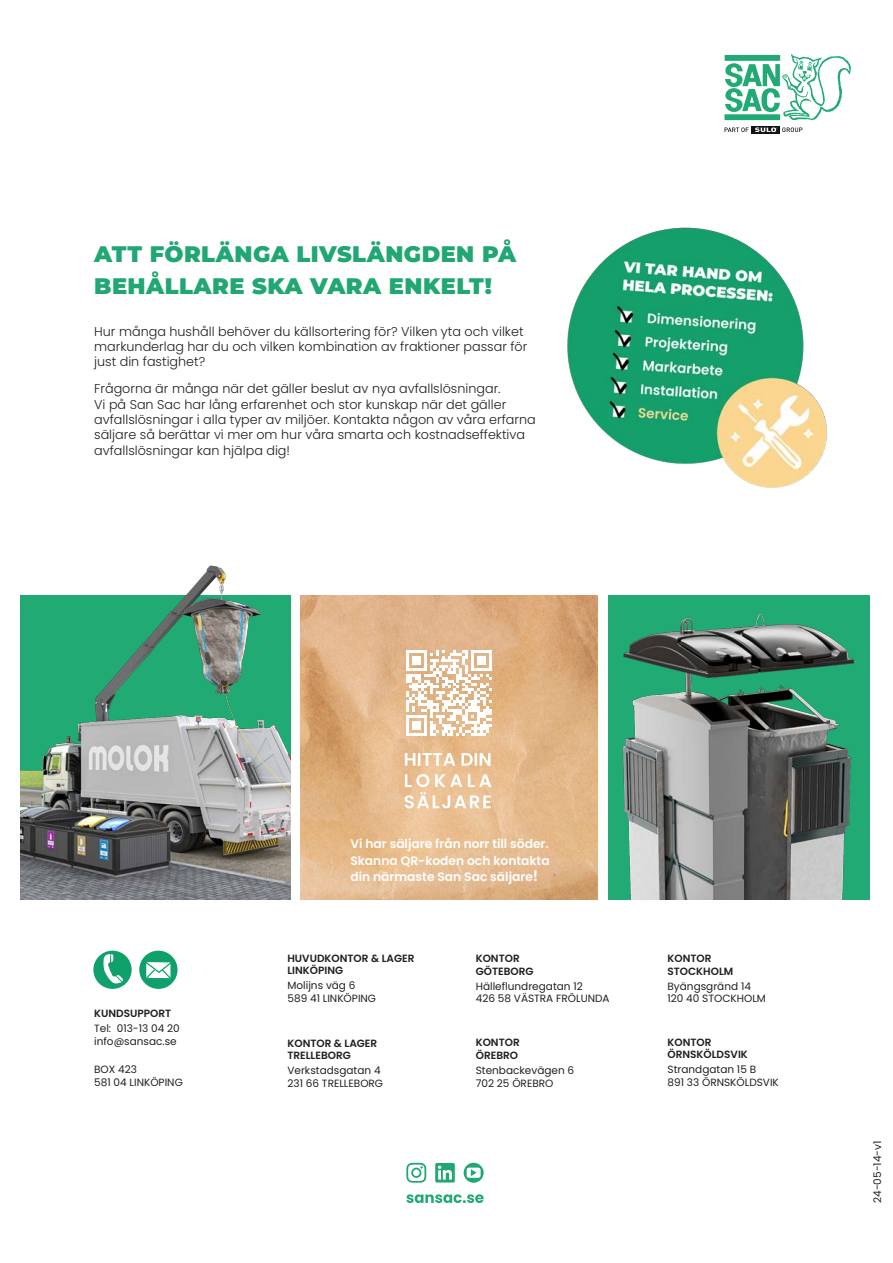
<style>
.page{position:relative;width:893px;height:1263px;background:#fff}
.page>*{position:absolute;margin:0;border:0;box-sizing:border-box;transform-origin:0 0}
.t1{font:900 22.5px "Montserrat";letter-spacing:.02em;color:#21a774}
.t2{font:300 12.75px/15.3px "Poppins";color:#231f20}
.t3{font:600 12.3px/16.5px "Poppins";color:#fff;text-align:justify}
.t4{font:10.5px "Poppins";color:#231f20}
.t5{font:600 10.5px "Poppins";color:#231f20}
.s1{font-size:15.15px}
</style>
<div class="page">
<svg style="left:406px;top:1194px;width:78px;height:9px"></svg>
<svg style="left:464px;top:1163px;width:20px;height:20px"></svg>
<svg style="left:435px;top:1163px;width:20px;height:19px"></svg>
<svg style="left:406px;top:1163px;width:20px;height:20px"></svg>
<img style="left:608px;top:595px;width:262px;height:305px">
<img style="left:300px;top:595px;width:298px;height:305px">
<svg style="left:406px;top:650px;width:86px;height:86px"></svg>
<hr style="left:471px;top:733px;width:15px;height:3px;background:#fff">
<svg style="left:405px;top:774px;width:86px;height:34px"></svg>
<svg style="left:405px;top:753px;width:85px;height:13px"></svg>
<div style="left:139px;top:951px;width:39px;height:38px;background:#10a06b;border-radius:50%"></div>
<svg style="left:146px;top:962px;width:25px;height:17px"></svg>
<div style="left:93px;top:951px;width:39px;height:38px;background:#10a06b;border-radius:50%"></div>
<svg style="left:103px;top:954px;width:20px;height:30px"></svg>
<svg style="left:724px;top:54px;width:127px;height:66px"></svg>
<svg style="left:724px;top:127px;width:25px;height:5px"></svg>
<div style="left:751px;top:126px;width:29px;height:7px;background:#111416"></div>
<svg style="left:755px;top:127px;width:47px;height:5px"></svg>
<img style="left:567px;top:227px;width:260px;height:261px">
<img style="left:20px;top:565px;width:271px;height:335px">
<p class="t1" style="left:94px;top:237px;width:424px">ATT FÖRLÄNGA LIVSLÄNGDEN PÅ</p>
<p class="t1" style="left:94px;top:269px;width:399px">BEHÅLLARE SKA VARA ENKELT!</p>
<p class="t2" style="left:94px;top:323px;width:431px">Hur många hushåll behöver du källsortering för? Vilken yta och vilket</p>
<p class="t2" style="left:94px;top:339px;width:435px">markunderlag har du och vilken kombination av fraktioner passar för</p>
<p class="t2" style="left:94px;top:354px;width:113px">just din fastighet?</p>
<p class="t2" style="left:94px;top:381px;width:443px">Frågorna är många när det gäller beslut av nya avfallslösningar.<br>Vi på San Sac har lång erfarenhet och stor kunskap när det gäller avfallslösningar i alla typer av miljöer. Kontakta någon av våra erfarna säljare så berättar vi mer om hur våra smarta och kostnadseffektiva avfallslösningar kan hjälpa dig!</p>
<p class="t5" style="left:94px;top:1007px;width:79px">KUNDSUPPORT</p>
<p class="t4" style="left:94px;top:1022px;width:87px">Tel: 013-13 04 20</p>
<p class="t4" style="left:94px;top:1035px;width:84px">info@sansac.se</p>
<p class="t4" style="left:94px;top:1063px;width:44px">BOX 423</p>
<p class="t4" style="left:94px;top:1076px;width:90px">581 04 LINKÖPING</p>
<p class="t3" style="left:350px;top:836px;width:201px">Vi har säljare från norr till söder.<br>Skanna QR-koden och kontakta din närmaste San Sac säljare<span class="s1">!</span></p>
<p class="t5" style="left:287px;top:952px;width:128px">HUVUDKONTOR &amp; LAGER</p>
<p class="t5" style="left:287px;top:964px;width:57px">LINKÖPING</p>
<p class="t4" style="left:287px;top:979px;width:70px">Molijns väg 6</p>
<p class="t4" style="left:287px;top:992px;width:90px">589 41 LINKÖPING</p>
<p class="t5" style="left:287px;top:1037px;width:91px">KONTOR &amp; LAGER</p>
<p class="t5" style="left:287px;top:1049px;width:65px">TRELLEBORG</p>
<p class="t4" style="left:287px;top:1064px;width:95px">Verkstadsgatan 4</p>
<p class="t4" style="left:287px;top:1077px;width:97px">231 66 TRELLEBORG</p>
<p class="t5" style="left:476px;top:952px;width:45px">KONTOR</p>
<p class="t5" style="left:476px;top:965px;width:59px">GÖTEBORG</p>
<p class="t4" style="left:476px;top:980px;width:109px">Hälleflundregatan 12</p>
<p class="t4" style="left:476px;top:992px;width:135px">426 58 VÄSTRA FRÖLUNDA</p>
<p class="t5" style="left:476px;top:1037px;width:45px">KONTOR</p>
<p class="t5" style="left:476px;top:1049px;width:44px">ÖREBRO</p>
<p class="t4" style="left:476px;top:1064px;width:100px">Stenbackevägen 6</p>
<p class="t4" style="left:476px;top:1077px;width:79px">702 25 ÖREBRO</p>
<p class="t5" style="left:667px;top:952px;width:45px">KONTOR</p>
<p class="t5" style="left:667px;top:965px;width:67px">STOCKHOLM</p>
<p class="t4" style="left:667px;top:980px;width:85px">Byängsgränd 14</p>
<p class="t4" style="left:667px;top:992px;width:100px">120 40 STOCKHOLM</p>
<p class="t5" style="left:667px;top:1036px;width:45px">KONTOR</p>
<p class="t5" style="left:667px;top:1048px;width:82px">ÖRNSKÖLDSVIK</p>
<p class="t4" style="left:667px;top:1063px;width:90px">Strandgatan 15 B</p>
<p class="t4" style="left:667px;top:1076px;width:113px">891 33 ÖRNSKÖLDSVIK</p>
<p class="t4" style="left:871px;top:1203px;width:64px;rotate:-90deg">24-05-14-v1</p>
</div>
